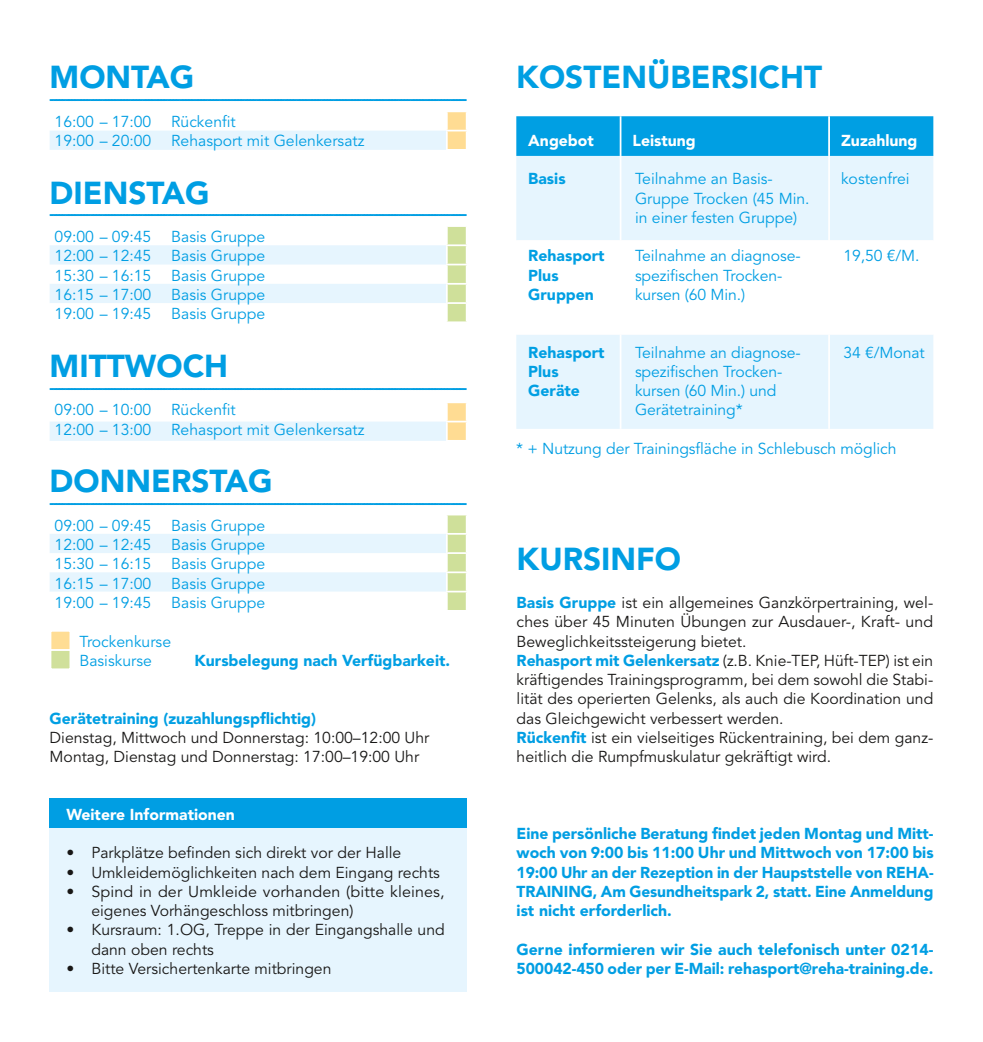
<style>
.page{position:relative;width:983px;height:1042px;background:#fff}
.page>*{position:absolute;margin:0;border:0;box-sizing:border-box;transform-origin:0 0}
.t1{font:900 31.5px "Avenir LT Std";color:#009ee3}
.t2{font:900 31.5px "Avenir LT Std";color:#009fe3}
.t3{font:900 15.75px/19.2px "Avenir LT Std";letter-spacing:-.005em;color:#009ee3;text-align:justify}
.t4{font:15.75px/19.2px "Avenir LT Std";color:#181716}
.t5{font:15.75px/19.2px "Avenir LT Std";color:#009ee3}
.t6{font:900 15.75px/19.2px "Avenir LT Std";color:#009fe3}
.t7{font:15.75px/19.2px "Avenir LT Std";color:#009fe3}
.t8{font:900 15.75px "Avenir LT Std";color:#fff}
.s1{font-weight:900;color:#009ee3}
</style>
<div class="page">
<svg style="left:50px;top:112px;width:417px;height:38px"></svg>
<hr style="left:446px;top:149px;width:21px;height:2px;background:#fff">
<svg style="left:50px;top:227px;width:417px;height:95px"></svg>
<svg style="left:50px;top:403px;width:417px;height:38px"></svg>
<hr style="left:446px;top:440px;width:21px;height:2px;background:#fff">
<svg style="left:50px;top:515px;width:417px;height:95px"></svg>
<hr style="left:446px;top:552px;width:21px;height:2px;background:#fff">
<svg style="left:51px;top:631px;width:19px;height:38px"></svg>
<div style="left:516px;top:116px;width:417px;height:40px;background:#009fe3"></div>
<div style="left:516px;top:156px;width:417px;height:273px;background:#e6f5fe"></div>
<svg style="left:516px;top:240px;width:417px;height:94px"></svg>
<hr style="left:619px;top:116px;width:2px;height:40px;background:#fff">
<hr style="left:828px;top:116px;width:1px;height:40px;background:#fff">
<hr style="left:619px;top:156px;width:2px;height:84px;background:#fff">
<hr style="left:828px;top:156px;width:1px;height:84px;background:#fff">
<hr style="left:619px;top:240px;width:2px;height:94px;background:#fff">
<hr style="left:828px;top:240px;width:1px;height:94px;background:#fff">
<hr style="left:619px;top:334px;width:2px;height:95px;background:#fff">
<hr style="left:828px;top:334px;width:1px;height:95px;background:#fff">
<div style="left:50px;top:798px;width:416px;height:30px;background:#009ee3"></div>
<div style="left:50px;top:828px;width:416px;height:163px;background:#e6f5fe"></div>
<h1 class="t1" style="left:50px;top:58px;width:146px">MONTAG</h1>
<p class="t3" style="left:50px;top:89px;width:419px">---------------------------------------------------------------------------------------------------------------------------------------</p>
<p class="t5" style="left:55px;top:112px;width:98px">16:00 – 17:00</p>
<p class="t5" style="left:171px;top:112px;width:66px">Rückenfit</p>
<p class="t5" style="left:55px;top:131px;width:98px">19:00 – 20:00</p>
<p class="t5" style="left:171px;top:131px;width:195px">Rehasport mit Gelenkersatz</p>
<h1 class="t1" style="left:50px;top:174px;width:161px">DIENSTAG</h1>
<p class="t3" style="left:50px;top:204px;width:419px">---------------------------------------------------------------------------------------------------------------------------------------</p>
<p class="t5" style="left:55px;top:228px;width:98px">09:00 – 09:45</p>
<p class="t5" style="left:171px;top:228px;width:95px">Basis Gruppe</p>
<p class="t5" style="left:55px;top:247px;width:98px">12:00 – 12:45</p>
<p class="t5" style="left:171px;top:247px;width:95px">Basis Gruppe</p>
<p class="t5" style="left:55px;top:266px;width:98px">15:30 – 16:15</p>
<p class="t5" style="left:171px;top:266px;width:95px">Basis Gruppe</p>
<p class="t5" style="left:55px;top:285px;width:98px">16:15 – 17:00</p>
<p class="t5" style="left:171px;top:285px;width:95px">Basis Gruppe</p>
<p class="t5" style="left:55px;top:304px;width:98px">19:00 – 19:45</p>
<p class="t5" style="left:171px;top:304px;width:95px">Basis Gruppe</p>
<h1 class="t1" style="left:50px;top:347px;width:180px">MITTWOCH</h1>
<p class="t3" style="left:50px;top:377px;width:419px">---------------------------------------------------------------------------------------------------------------------------------------</p>
<p class="t5" style="left:55px;top:401px;width:98px">09:00 – 10:00</p>
<p class="t5" style="left:171px;top:401px;width:66px">Rückenfit</p>
<p class="t5" style="left:55px;top:420px;width:98px">12:00 – 13:00</p>
<p class="t5" style="left:171px;top:420px;width:195px">Rehasport mit Gelenkersatz</p>
<h1 class="t1" style="left:50px;top:462px;width:224px">DONNERSTAG</h1>
<p class="t3" style="left:50px;top:493px;width:419px">---------------------------------------------------------------------------------------------------------------------------------------</p>
<p class="t5" style="left:55px;top:516px;width:98px">09:00 – 09:45</p>
<p class="t5" style="left:171px;top:516px;width:95px">Basis Gruppe</p>
<p class="t5" style="left:55px;top:536px;width:98px">12:00 – 12:45</p>
<p class="t5" style="left:171px;top:536px;width:95px">Basis Gruppe</p>
<p class="t5" style="left:55px;top:555px;width:98px">15:30 – 16:15</p>
<p class="t5" style="left:171px;top:555px;width:95px">Basis Gruppe</p>
<p class="t5" style="left:55px;top:574px;width:98px">16:15 – 17:00</p>
<p class="t5" style="left:171px;top:574px;width:95px">Basis Gruppe</p>
<p class="t5" style="left:55px;top:593px;width:98px">19:00 – 19:45</p>
<p class="t5" style="left:171px;top:593px;width:95px">Basis Gruppe</p>
<p class="t7" style="left:79px;top:632px;width:93px">Trockenkurse<br>Basiskurse</p>
<p class="t6" style="left:194px;top:650px;width:257px">Kursbelegung nach Verfügbarkeit.</p>
<p class="t6" style="left:50px;top:708px;width:268px">Gerätetraining (zuzahlungspflichtig)</p>
<p class="t4" style="left:50px;top:728px;width:381px">Dienstag, Mittwoch und Donnerstag: 10:00–12:00 Uhr<br>Montag, Dienstag und Donnerstag: 17:00–19:00 Uhr</p>
<p class="t8" style="left:67px;top:805px;width:170px">Weitere Informationen</p>
<p class="t4" style="left:67px;top:843px;width:336px">• Parkplätze befinden sich direkt vor der Halle</p>
<p class="t4" style="left:67px;top:863px;width:375px">• Umkleidemöglichkeiten nach dem Eingang rechts</p>
<p class="t4" style="left:91px;top:882px;width:355px;text-indent:-25px">• Spind in der Umkleide vorhanden (bitte kleines, eigenes Vorhängeschloss mitbringen)</p>
<p class="t4" style="left:91px;top:921px;width:355px;text-indent:-25px">• Kursraum: 1.OG, Treppe in der Eingangshalle und dann oben rechts</p>
<p class="t4" style="left:67px;top:959px;width:266px">• Bitte Versichertenkarte mitbringen</p>
<h1 class="t2" style="left:516px;top:58px;width:307px">KOSTENÜBERSICHT</h1>
<p class="t8" style="left:528px;top:131px;width:67px">Angebot</p>
<p class="t8" style="left:632px;top:131px;width:65px">Leistung</p>
<p class="t8" style="left:840px;top:131px;width:78px">Zuzahlung</p>
<p class="t6" style="left:528px;top:169px;width:39px">Basis</p>
<p class="t7" style="left:635px;top:170px;width:176px">Teilnahme an Basis-<br>Gruppe Trocken (45 Min. in einer festen Gruppe)</p>
<p class="t7" style="left:840px;top:170px;width:70px">kostenfrei</p>
<p class="t6" style="left:528px;top:246px;width:78px">Rehasport<br>Plus<br>Gruppen</p>
<p class="t5" style="left:635px;top:247px;width:167px">Teilnahme an diagnose&shy;spezifischen Trocken&shy;kursen (60 Min.)</p>
<p class="t5" style="left:843px;top:247px;width:78px">19,50 €/M.</p>
<p class="t6" style="left:528px;top:342px;width:78px">Rehasport<br>Plus<br>Geräte</p>
<p class="t5" style="left:635px;top:343px;width:167px">Teilnahme an diagnose&shy;spezifischen Trocken&shy;kursen (60 Min.) und<br>Gerätetraining*</p>
<p class="t5" style="left:843px;top:343px;width:83px">34 €/Monat</p>
<p class="t5" style="left:516px;top:439px;width:381px">* + Nutzung der Trainingsfläche in Schlebusch möglich</p>
<h1 class="t1" style="left:516px;top:539px;width:166px">KURSINFO</h1>
<p class="t4" style="left:516px;top:593px;width:418px"><span class="s1">Basis Gruppe</span> ist ein allgemeines Ganzkörpertraining, wel&shy;ches über 45 Minuten Übungen zur Ausdauer-, Kraft- und Beweglichkeitssteigerung bietet.<br><span class="s1">Rehasport mit Gelenkersatz</span> (z.B. Knie-TEP, Hüft-TEP) ist ein kräftigendes Trainingsprogramm, bei dem sowohl die Stabi&shy;lität des operierten Gelenks, als auch die Koordination und das Gleichgewicht verbessert werden.<br><span class="s1">Rückenfit</span> ist ein vielseitiges Rückentraining, bei dem ganz&shy;heitlich die Rumpfmuskulatur gekräftigt wird.</p>
<p class="t3" style="left:516px;top:824px;width:418px">Eine persönliche Beratung findet jeden Montag und Mitt&shy;woch von 9:00 bis 11:00 Uhr und Mittwoch von 17:00 bis 19:00 Uhr an der Rezeption in der Haupststelle von REHA-TRAINING, Am Gesundheitspark 2, statt. Eine Anmeldung ist nicht erforderlich.</p>
<p class="t3" style="left:516px;top:939px;width:418px">Gerne informieren wir Sie auch telefonisch unter 0214-<br>500042-450 oder per E-Mail: rehasport@reha-training.de.</p>
</div>
